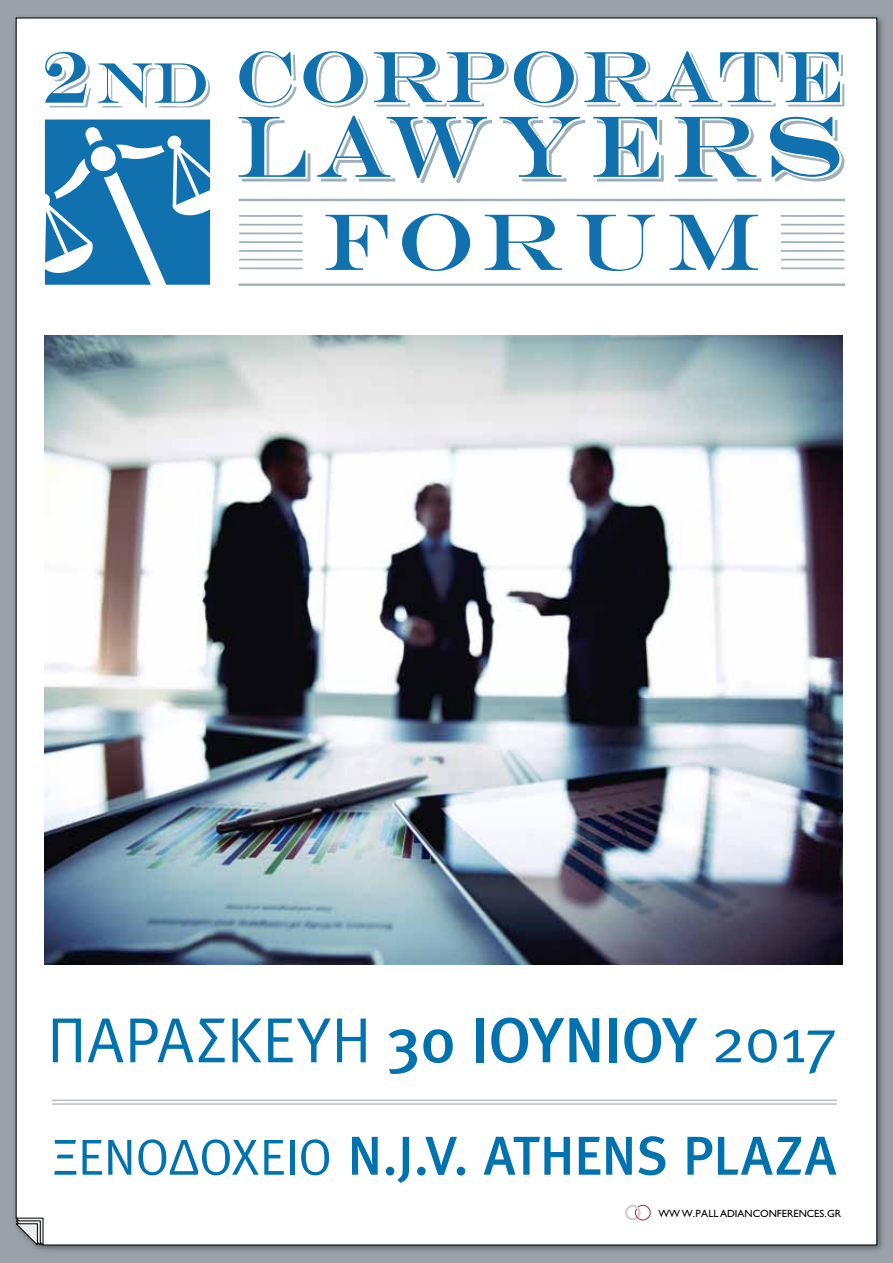
<style>
.page{position:relative;width:893px;height:1263px;background:#9aa1a7}
.page>*{position:absolute;margin:0;border:0;box-sizing:border-box;transform-origin:0 0}
.t1{font:63.75px "Meta Pro";color:#0072af}
.t2{font:500 54.75px "Meta Pro";letter-spacing:-.01em;color:#0072af}
.t3{font:10.5px "Gill Sans Hel";color:#000}
.s1{font-weight:500}
.s2{font-weight:400;font-size:50.55px}
</style>
<div class="page">
<div style="left:16px;top:18px;width:861px;height:1227px;background:#fff"></div>
<svg style="left:16px;top:1217px;width:27px;height:29px"></svg>
<img style="left:45px;top:335px;width:798px;height:629px">
<hr style="left:52px;top:1100px;width:785px;height:1px;background:#9aa1a7">
<hr style="left:52px;top:1103px;width:785px;height:1px;background:#9aa1a7">
<svg style="left:625px;top:1205px;width:26px;height:15px"></svg>
<svg style="left:45px;top:120px;width:165px;height:165px;background:#438fc0"></svg>
<svg style="left:239px;top:50px;width:606px;height:58px;background:#bcd5e5"></svg>
<svg style="left:238px;top:116px;width:73px;height:66px;background:#bcd5e4"></svg>
<svg style="left:317px;top:115px;width:176px;height:69px;background:#c1d8e7"></svg>
<svg style="left:499px;top:116px;width:87px;height:66px;background:#c8dce9"></svg>
<svg style="left:593px;top:116px;width:71px;height:66px;background:#a3c5db"></svg>
<svg style="left:674px;top:116px;width:88px;height:66px;background:#adccdf"></svg>
<svg style="left:770px;top:116px;width:75px;height:66px;background:#9fc3da"></svg>
<hr style="left:239px;top:215px;width:64px;height:2px;background:#9db0bb">
<hr style="left:239px;top:224px;width:64px;height:2px;background:#9db0bb">
<hr style="left:239px;top:232px;width:64px;height:2px;background:#9db0bb">
<hr style="left:239px;top:241px;width:64px;height:2px;background:#9db0bb">
<hr style="left:239px;top:250px;width:64px;height:2px;background:#9db0bb">
<hr style="left:239px;top:259px;width:64px;height:1px;background:#9db0bb">
<hr style="left:239px;top:267px;width:64px;height:2px;background:#9db0bb">
<hr style="left:781px;top:215px;width:63px;height:2px;background:#9db0bb">
<hr style="left:781px;top:224px;width:63px;height:2px;background:#9db0bb">
<hr style="left:781px;top:232px;width:63px;height:2px;background:#9db0bb">
<hr style="left:781px;top:241px;width:63px;height:2px;background:#9db0bb">
<hr style="left:781px;top:250px;width:63px;height:2px;background:#9db0bb">
<hr style="left:781px;top:259px;width:63px;height:1px;background:#9db0bb">
<hr style="left:781px;top:267px;width:63px;height:2px;background:#9db0bb">
<svg style="left:325px;top:215px;width:62px;height:55px;background:#b1d0e4"></svg>
<svg style="left:402px;top:214px;width:68px;height:57px;background:#accde3"></svg>
<svg style="left:485px;top:215px;width:77px;height:55px;background:#aacce2"></svg>
<svg style="left:577px;top:215px;width:78px;height:56px;background:#cce0ee"></svg>
<svg style="left:669px;top:215px;width:89px;height:55px;background:#afcfe4"></svg>
<hr style="left:239px;top:199px;width:606px;height:2px;background:#9db0bb">
<hr style="left:239px;top:284px;width:606px;height:2px;background:#9db0bb">
<svg style="left:43px;top:51px;width:167px;height:57px;background:#c2d9e8"></svg>
<p class="t1" style="left:47px;top:1000px;width:792px">ΠΑΡΑΣΚΕΥΗ <span class="s1">30 ΙΟΥΝΙΟΥ</span> 2017</p>
<p class="t2" style="left:52px;top:1121px;width:786px"><span class="s2">ΞΕΝΟΔΟΧΕΙΟ</span> N.J.V. ATHENS PLAZA</p>
<p class="t3" style="left:658px;top:1208px;width:184px">WW W.PALLADIANCONFERENCES.GR</p>
</div>
